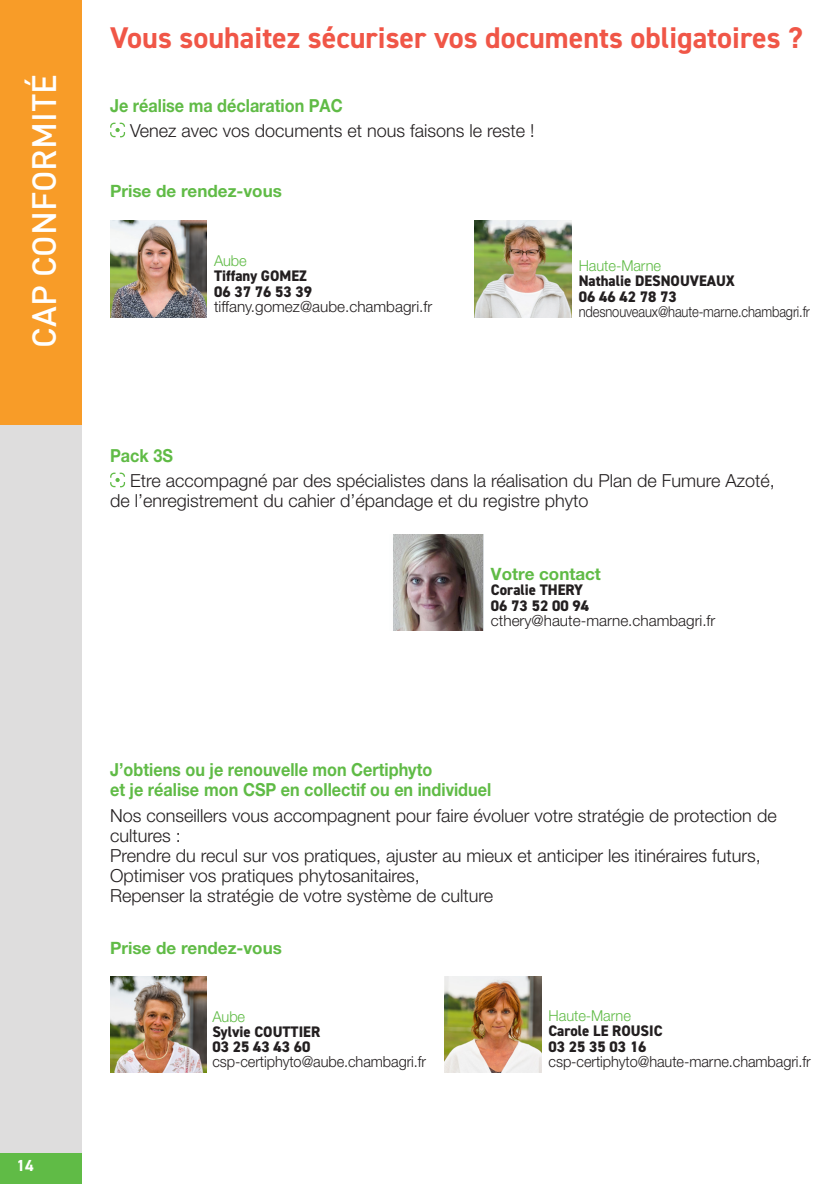
<style>
.page{position:relative;width:836px;height:1184px;background:#fff}
.page>*{position:absolute;margin:0;border:0;box-sizing:border-box;transform-origin:0 0}
.t1{font:500 33.2px "DIN";color:#fff}
.t2{font:700 30px "DIN2014";color:#f05647}
.t3{font:300 18px/20px "Helvetica Neue LT Pro";color:#231f20}
.t4{font:700 18px/20px "Helvetica Neue LT Pro";color:#60bb46;scale:.9 1}
.t5{font:700 17px "Helvetica Neue LT Pro";color:#60bb46}
.t6{font:700 16px "DIN2014";color:#fff}
.t7{font:800 15.4px/15.2px "DIN2014";color:#231f20}
.t8{font:300 15.4px "Helvetica Neue LT Pro";letter-spacing:-.005em;color:#231f20;scale:.95 1}
.t9{font:300 15.4px "Helvetica Neue LT Pro";letter-spacing:-.005em;color:#231f20}
.t10{font:300 15px "Helvetica Neue LT Pro";letter-spacing:-.01em;color:#231f20;scale:.86 1}
.t11{font:300 15px "Helvetica Neue LT Pro";letter-spacing:-.005em;color:#60bb46}
</style>
<div class="page">
<div style="left:0;top:1152px;width:82px;height:32px;background:#60bb46"></div>
<div style="left:0;top:425px;width:82px;height:727px;background:#dedddd"></div>
<div style="left:0;top:0;width:82px;height:425px;background:#f89c28"></div>
<svg style="left:110px;top:123px;width:15px;height:14px"></svg>
<img style="left:474px;top:221px;width:97px;height:96px">
<img style="left:110px;top:221px;width:96px;height:96px">
<img style="left:393px;top:534px;width:89px;height:96px">
<svg style="left:110px;top:473px;width:15px;height:14px"></svg>
<img style="left:444px;top:976px;width:97px;height:96px">
<img style="left:110px;top:976px;width:96px;height:96px">
<h1 class="t1" style="left:23px;top:348px;width:276px;rotate:-90deg">CAP CONFORMITÉ</h1>
<p class="t6" style="left:16px;top:1155px;width:19px">14</p>
<h2 class="t2" style="left:110px;top:18px;width:693px">Vous souhaitez sécuriser vos documents obligatoires ?</h2>
<p class="t4" style="left:110px;top:95px;width:260px">Je réalise ma déclaration PAC</p>
<p class="t3" style="left:130px;top:121px;width:406px">Venez avec vos documents et nous faisons le reste !</p>
<p class="t5" style="left:110px;top:181px;width:173px">Prise de rendez-vous</p>
<p class="t11" style="left:214px;top:251px;width:34px">Aube</p>
<p class="t7" style="left:214px;top:268px;width:99px">Tiffany GOMEZ<br>06 37 76 53 39</p>
<p class="t9" style="left:214px;top:297px;width:220px">tiffany.gomez@aube.chambagri.fr</p>
<p class="t11" style="left:578px;top:257px;width:84px">Haute-Marne</p>
<p class="t7" style="left:578px;top:273px;width:158px">Nathalie DESNOUVEAUX<br>06 46 42 78 73</p>
<p class="t10" style="left:578px;top:302px;width:270px">ndesnouveaux@haute-marne.chambagri.fr</p>
<p class="t4" style="left:110px;top:445px;width:71px">Pack 3S</p>
<p class="t3" style="left:110px;top:471px;width:666px;text-indent:20px">Etre accompagné par des spécialistes dans la réalisation du Plan de Fumure Azoté, de l’enregistrement du cahier d’épandage et du registre phyto</p>
<p class="t5" style="left:490px;top:564px;width:111px">Votre contact</p>
<p class="t7" style="left:490px;top:583px;width:99px">Coralie THERY<br>06 73 52 00 94</p>
<p class="t9" style="left:490px;top:611px;width:226px">cthery@haute-marne.chambagri.fr</p>
<p class="t4" style="left:110px;top:759px;width:425px">J’obtiens ou je renouvelle mon Certiphyto<br>et je réalise mon CSP en collectif ou en individuel</p>
<p class="t3" style="left:110px;top:805px;width:667px">Nos conseillers vous accompagnent pour faire évoluer votre stratégie de protection de cultures :<br>Prendre du recul sur vos pratiques, ajuster au mieux et anticiper les itinéraires futurs, Optimiser vos pratiques phytosanitaires,<br>Repenser la stratégie de votre système de culture</p>
<p class="t5" style="left:110px;top:937px;width:173px">Prise de rendez-vous</p>
<p class="t11" style="left:212px;top:1007px;width:34px">Aube</p>
<p class="t7" style="left:212px;top:1024px;width:109px">Sylvie COUTTIER<br>03 25 43 43 60</p>
<p class="t8" style="left:212px;top:1052px;width:226px">csp-certiphyto@aube.chambagri.fr</p>
<p class="t11" style="left:548px;top:1006px;width:84px">Haute-Marne</p>
<p class="t7" style="left:548px;top:1023px;width:115px">Carole LE ROUSIC<br>03 25 35 03 16</p>
<p class="t8" style="left:548px;top:1052px;width:277px">csp-certiphyto@haute-marne.chambagri.fr</p>
</div>
